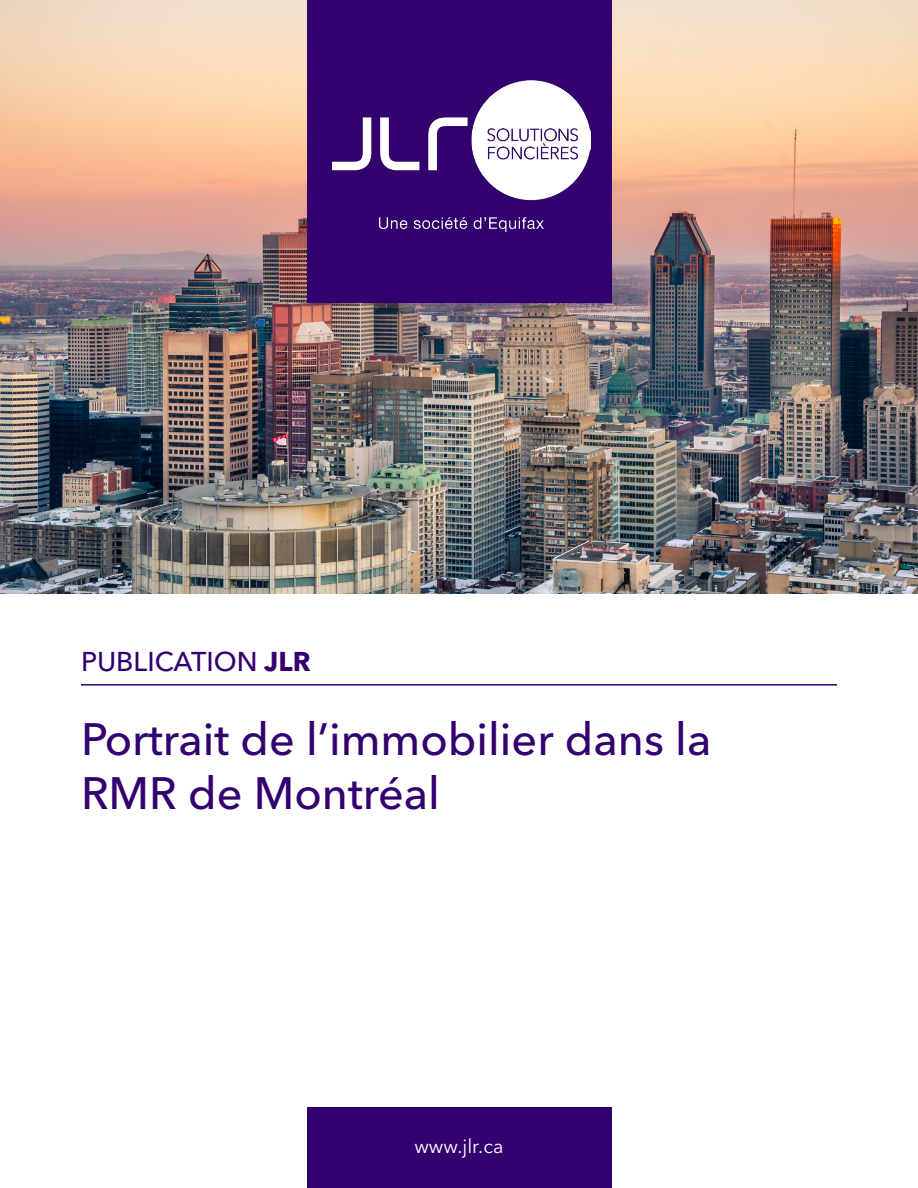
<style>
.page{position:relative;width:918px;height:1188px;background:#fff}
.page>*{position:absolute;margin:0;border:0;box-sizing:border-box;transform-origin:0 0}
.t1{font:500 45px/54px "Avenir Next LT Pro";color:#33006f}
.t2{font:500 27px "Avenir Next LT Pro";color:#33006f}
.t3{font:19.5px "Avenir Next LT Pro";color:#fff}
.s1{font-weight:700}
</style>
<div class="page">
<img style="left:0;top:0;width:918px;height:594px">
<div style="left:307px;top:0;width:305px;height:303px;background:#33006f"></div>
<div style="left:307px;top:1107px;width:305px;height:81px;background:#33006f"></div>
<hr style="left:81px;top:684px;width:756px;height:2px;background:#33006f">
<img style="left:332px;top:81px;width:258px;height:151px">
<p class="t2" style="left:81px;top:645px;width:231px">PUBLICATION <span class="s1">JLR</span></p>
<p class="t1" style="left:81px;top:712px;width:632px">Portrait de ’l immobilier dans la<br>RMR de Montréal</p>
<p class="t3" style="left:414px;top:1135px;width:91px">www.jlr.ca</p>
</div>
